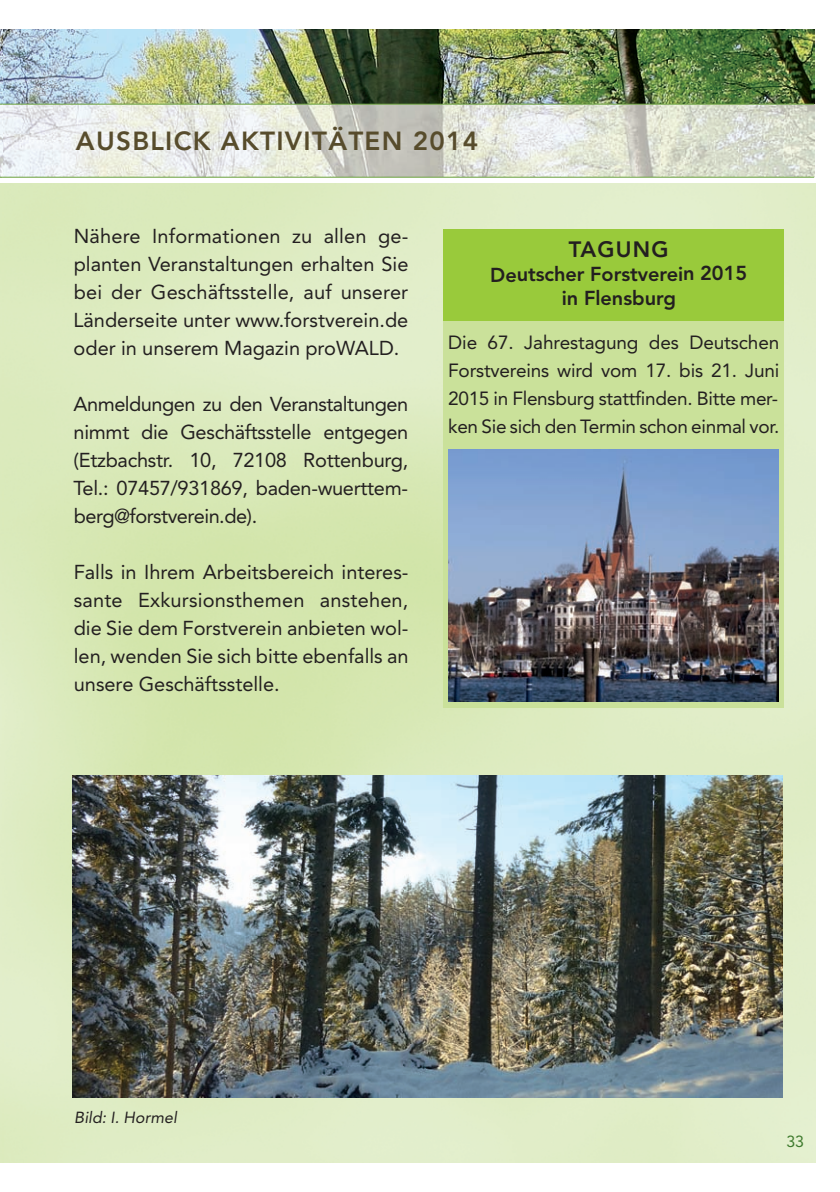
<style>
.page{position:relative;width:840px;height:1192px;background:#fff}
.page>*{position:absolute;margin:0;border:0;box-sizing:border-box;transform-origin:0 0}
.t1{font:800 26px "Avenir";letter-spacing:.05em;color:#574c2c}
.t2{font:800 22px "Avenir";letter-spacing:.045em;color:#231f20}
.t3{font:20px/28px "Avenir";color:#231f20;text-align:justify}
.t4{font:800 20px/24px "Avenir";letter-spacing:-.01em;color:#231f20;text-align:center}
.t5{font:19px/28px "Avenir";letter-spacing:-.015em;color:#231f20;text-align:justify}
.t6{font:italic 16px "Avenir";letter-spacing:.005em;color:#231f20}
.t7{font:16px "Avenir";color:#3e7a2d}
</style>
<div class="page">
<img style="left:3px;top:29px;width:811px;height:75px">
<img style="left:4px;top:183px;width:810px;height:979px">
<img style="left:0;top:29px;width:3px;height:75px">
<svg style="left:0;top:104px;width:814px;height:74px"></svg>
<div style="left:442px;top:246px;width:341px;height:462px;background:#cae19a"></div>
<div style="left:442px;top:229px;width:341px;height:91px;background:#99ca3b"></div>
<img style="left:448px;top:449px;width:330px;height:252px">
<img style="left:73px;top:775px;width:709px;height:322px">
<h1 class="t1" style="left:76px;top:130px;width:404px">AUSBLICK AKTIVITÄTEN 2014</h1>
<p class="t3" style="left:74px;top:223px;width:336px">Nähere Informationen zu allen ge - planten Veranstaltungen erhalten Sie bei der Geschäftsstelle, auf unserer Länderseite unter www.forstverein.de oder in unserem Magazin proWALD.</p>
<p class="t3" style="left:74px;top:391px;width:336px">Anmeldungen zu den Veranstaltungen nimmt die Geschäftsstelle entgegen (Etzbachstr. 10, 72108 Rottenburg, Tel.: 07457/931869, baden-wuerttem&shy;berg@forstverein.de).</p>
<p class="t3" style="left:74px;top:559px;width:336px">Falls in Ihrem Arbeitsbereich interes&shy;sante Exkursionsthemen anstehen, die Sie dem Forstverein anbieten wol&shy;len, wenden Sie sich bitte ebenfalls an unsere Geschäftsstelle.</p>
<p class="t2" style="left:568px;top:240px;width:101px">TAGUNG</p>
<p class="t4" style="left:490px;top:263px;width:258px">Deutscher Forstverein 2015 in Flensburg</p>
<p class="t5" style="left:448px;top:330px;width:332px">Die 67. Jahrestagung des Deutschen Forstvereins wird vom 17. bis 21. Juni 2015 in Flensburg stattfinden. Bitte mer&shy;ken Sie sich den Termin schon einmal vor.</p>
<p class="t6" style="left:74px;top:1110px;width:104px">Bild: I. Hormel</p>
<p class="t7" style="left:786px;top:1135px;width:19px">33</p>
</div>
